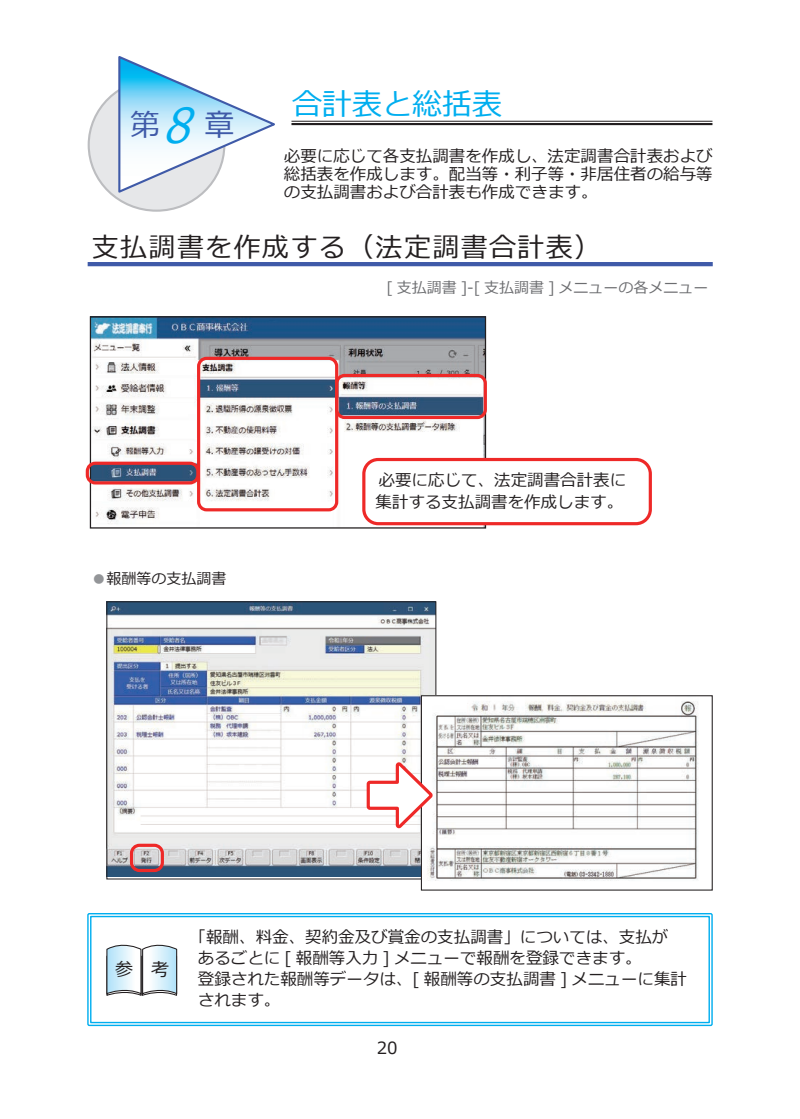
<style>
.page{position:relative;width:800px;height:1119px;background:#fff}
.page>*{position:absolute;margin:0;border:0;box-sizing:border-box;transform-origin:0 0}
.t1{font:italic 48.15px "Meiryo";color:#00aeef;scale:.88 1}
.RDタイトルスタイル{font:30px "Meiryo";color:#00aeef}
.t2{font:30px "Meiryo";color:#3f5aa8}
.見出し２{font:27px "Meiryo";letter-spacing:.05em;color:#231f20}
.t3{font:18px "Meiryo";color:#231f20}
.t4{font:16.8px "Meiryo";color:#231f20}
.注意ぶら下げインデント{font:16.5px/21.3px "Meiryo";color:#231f20}
.概要スタイル{font:16.5px/18px "Meiryo";color:#231f20;text-align:justify}
.注釈スタイル{font:16.5px/21.3px "Meiryo";color:#231f20}
.メニュー名スタイル{font:15px "Meiryo";color:#6c6d70}
.メモスタイル{font:15px "Meiryo";color:#231f20}
.s1{color:#939598}
</style>
<div class="page">
<hr style="left:291px;top:121px;width:421px;height:1px;background:#231f20">
<hr style="left:291px;top:123px;width:421px;height:2px;background:#231f20">
<div style="left:89px;top:79px;width:135px;height:132px;background:#e6e7e9;border-radius:50%"></div>
<svg style="left:117px;top:56px;width:158px;height:139px"></svg>
<hr style="left:88px;top:262px;width:624px;height:4px;background:#3f5aa8">
<img style="left:92px;top:318px;width:392px;height:208px">
<div style="left:90px;top:316px;width:396px;height:212px;border:1px solid #231f20"></div>
<div style="left:87px;top:912px;width:625px;height:113px;border:1px solid #00aeef"></div>
<div style="left:90px;top:915px;width:619px;height:108px;border:1px solid #00aeef"></div>
<svg style="left:106px;top:944px;width:72px;height:52px"></svg>
<img style="left:108px;top:603px;width:326px;height:273px">
<div style="left:106px;top:601px;width:330px;height:278px;border:1px solid #231f20"></div>
<img style="left:423px;top:697px;width:276px;height:184px">
<div style="left:421px;top:695px;width:291px;height:195px;border:1px solid #231f20"></div>
<svg style="left:365px;top:759px;width:70px;height:71px"></svg>
<div style="left:197px;top:357px;width:141px;height:154px;border:3px solid #ee2928;border-radius:8px"></div>
<div style="left:364px;top:459px;width:286px;height:64px;background:#fff;border-radius:14px"></div>
<div style="left:362px;top:458px;width:289px;height:67px;border:3px solid #ee2928;border-radius:14px"></div>
<div style="left:86px;top:461px;width:113px;height:23px;border:3px solid #ee2928;border-radius:8px"></div>
<div style="left:130px;top:843px;width:34px;height:29px;border:3px solid #ee2928;border-radius:8px"></div>
<div style="left:335px;top:374px;width:152px;height:45px;border:3px solid #ee2928;border-radius:8px"></div>
<p class="t1" style="left:154px;top:92px;width:76px">８</p>
<h2 class="t2" style="left:130px;top:104px;width:31px">第</h2>
<h2 class="t2" style="left:204px;top:104px;width:31px">章</h2>
<p class="RDタイトルスタイル" style="left:292px;top:83px;width:211px">合計表と総括表</p>
<p class="概要スタイル" style="left:284px;top:148px;width:430px">必要に応じて各支払調書を作成し、法定調書合計表および総括表を作成します。配当等・利子等・非居住者の給与等の支払調書および合計表も作成できます。</p>
<p class="見出し２" style="left:92px;top:228px;width:510px">支払調書を作成する（法定調書合計表）</p>
<p class="メニュー名スタイル" style="left:386px;top:277px;width:323px">[ 支払調書 ]-[ 支払調書 ] メニューの各メニュー</p>
<p class="メモスタイル" style="left:91px;top:568px;width:136px"><span class="s1">●</span>報酬等の支払調書</p>
<p class="注釈スタイル" style="left:375px;top:470px;width:252px">必要に応じて、法定調書合計表に集計する支払調書を作成します。</p>
<p class="t3" style="left:115px;top:957px;width:55px">参　考</p>
<p class="注意ぶら下げインデント" style="left:198px;top:926px;width:472px;text-indent:-8px">「報酬、料金、契約金及び賞金の支払調書」については、支払があるごとに [ 報酬等入力 ] メニューで報酬を登録できます。</p>
<p class="注意ぶら下げインデント" style="left:198px;top:969px;width:490px">登録された報酬等データは、[ 報酬等の支払調書 ] メニューに集計されます。</p>
<p class="t4" style="left:376px;top:1036px;width:22px">20</p>
</div>
